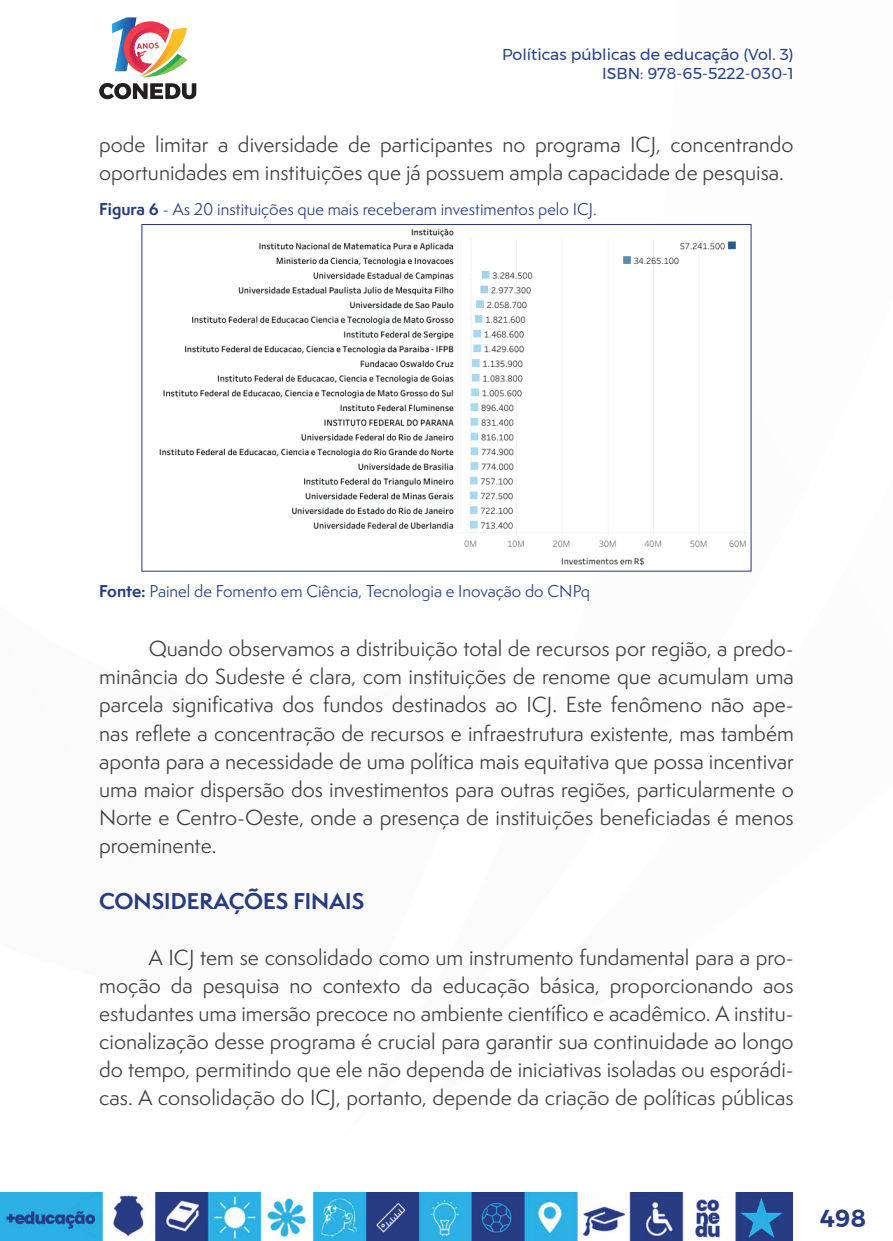
<style>
.page{position:relative;width:893px;height:1241px;background:#fff}
.page>*{position:absolute;margin:0;border:0;box-sizing:border-box;transform-origin:0 0}
.t1{font:600 24.5px "Montserrat";color:#263c82}
._8_SUBTÍTULO{font:700 21px "Semplicita Pro";color:#263c82}
._7_CORPO{font:20.12px/28px "Semplicita Pro";color:#3e3e3f;text-align:justify}
._9_LEGENDAS{font:15.75px "Semplicita Pro";color:#263c82}
.t2{font:15.75px/18.9px "Montserrat";color:#253f8e;text-align:right}
._13_FONTES{font:15.75px "Semplicita Pro";color:#263c82}
.s1{font-weight:700}
</style>
<div class="page">
<svg style="left:112px;top:17px;width:75px;height:60px"></svg>
<svg style="left:99px;top:83px;width:97px;height:16px"></svg>
<img style="left:0;top:1192px;width:793px;height:48px">
<img style="left:159px;top:228px;width:590px;height:338px">
<p class="t2" style="left:502px;top:45px;width:293px">Políticas públicas de educação (Vol. 3)<br>ISBN: 978-65-5222-030-1</p>
<p class="_7_CORPO" style="left:99px;top:130px;width:696px">pode limitar a diversidade de participantes no programa ICJ, concentrando oportunidades em instituições que já possuem ampla capacidade de pesquisa.</p>
<p class="_9_LEGENDAS" style="left:99px;top:198px;width:499px"><span class="s1">Figura 6</span> - As 20 instituições que mais receberam investimentos pelo ICJ.</p>
<p class="_13_FONTES" style="left:99px;top:579px;width:492px"><span class="s1">Fonte:</span> Painel de Fomento em Ciência, Tecnologia e Inovação do CNPq</p>
<p class="_7_CORPO" style="left:99px;top:634px;width:696px;text-indent:50px">Quando observamos a distribuição total de recursos por região, a predo&shy;minância do Sudeste é clara, com instituições de renome que acumulam uma parcela significativa dos fundos destinados ao ICJ. Este fenômeno não ape&shy;nas reflete a concentração de recursos e infraestrutura existente, mas também aponta para a necessidade de uma política mais equitativa que possa incentivar uma maior dispersão dos investimentos para outras regiões, particularmente o Norte e Centro-Oeste, onde a presença de instituições beneficiadas é menos proeminente.</p>
<p class="_8_SUBTÍTULO" style="left:99px;top:884px;width:267px">CONSIDERAÇÕES FINAIS</p>
<p class="_7_CORPO" style="left:99px;top:942px;width:696px;text-indent:50px">A ICJ tem se consolidado como um instrumento fundamental para a pro&shy;moção da pesquisa no contexto da educação básica, proporcionando aos estudantes uma imersão precoce no ambiente científico e acadêmico. A institu&shy;cionalização desse programa é crucial para garantir sua continuidade ao longo do tempo, permitindo que ele não dependa de iniciativas isoladas ou esporádi&shy;cas. A consolidação do ICJ, portanto, depende da criação de políticas públicas</p>
<p class="t1" style="left:820px;top:1198px;width:47px">498</p>
</div>
